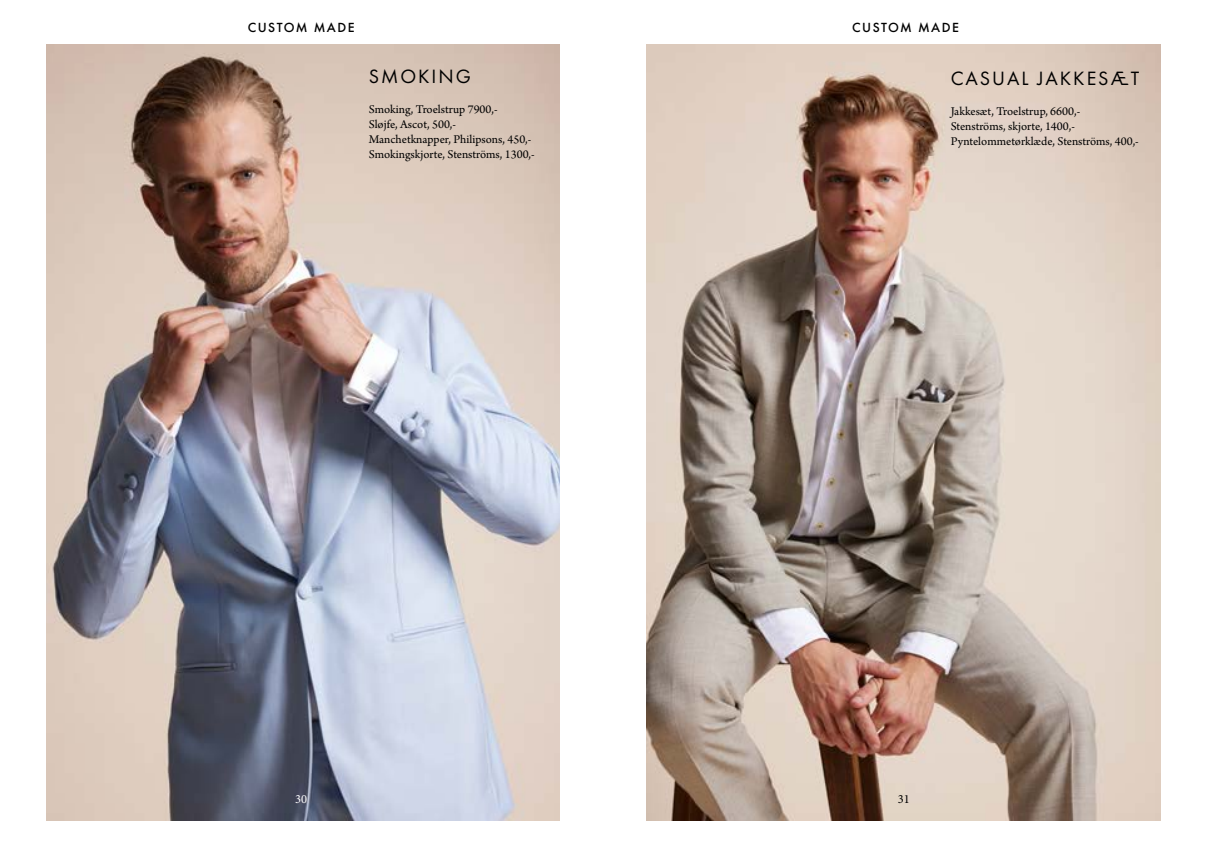
<style>
.page{position:relative;width:1205px;height:851px;background:#fff}
.page>*{position:absolute;margin:0;border:0;box-sizing:border-box;transform-origin:0 0}
.t1{font:20px "Futura PT";letter-spacing:.1em;color:#000}
.t2{font:500 13.75px "Futura PT";letter-spacing:.11em;color:#000}
.t3{font:12.5px/15px "Arno Pro";color:#000}
.t4{font:12.5px "Minion Pro";color:#fff}
.t5{font:12.5px "Minion Pro";color:#000}
</style>
<div class="page">
<img style="left:647px;top:44px;width:513px;height:776px">
<img style="left:46px;top:44px;width:514px;height:776px">
<p class="t2" style="left:248px;top:19px;width:108px">CUSTOM MADE</p>
<p class="t2" style="left:852px;top:19px;width:108px">CUSTOM MADE</p>
<h1 class="t1" style="left:369px;top:64px;width:104px">SMOKING</h1>
<p class="t3" style="left:369px;top:102px;width:167px">Smoking, Troelstrup 7900,-<br>Sløjfe, Ascot, 500,-<br>Manchetknapper, Philipsons, 450,-<br>Smokingskjorte, Stenströms, 1300,-</p>
<h1 class="t1" style="left:950px;top:66px;width:190px">CASUAL JAKKESÆT</h1>
<p class="t3" style="left:950px;top:104px;width:190px">Jakkesæt, Troelstrup, 6600,-<br>Stenströms, skjorte, 1400,-<br>Pyntelommetørklæde, Stenströms, 400,-</p>
<p class="t4" style="left:295px;top:790px;width:14px">30</p>
<p class="t5" style="left:898px;top:790px;width:14px">31</p>
</div>
